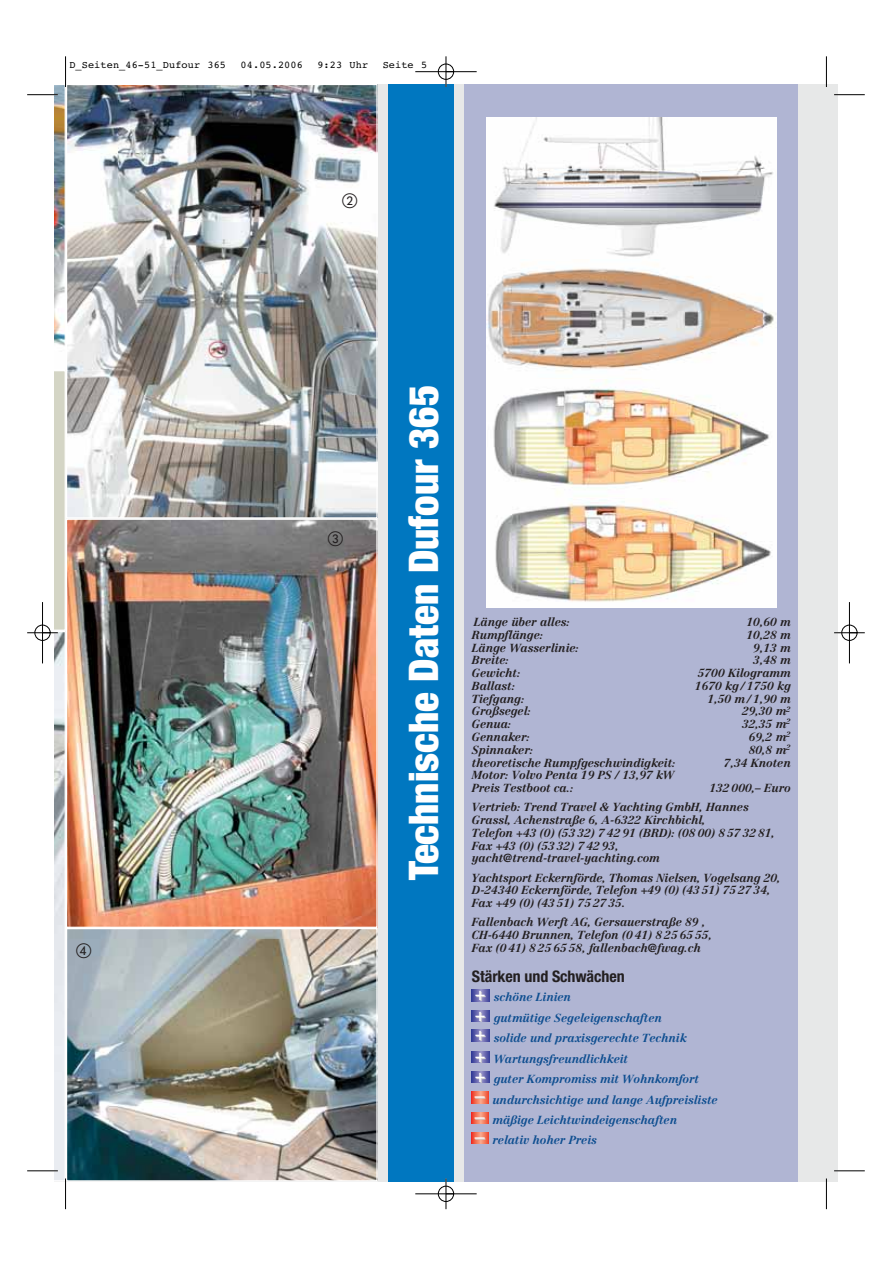
<style>
.page{position:relative;width:893px;height:1263px;background:#fff}
.page>*{position:absolute;margin:0;border:0;box-sizing:border-box;transform-origin:0 0}
.t1{font:900 condensed 40.95px "Helvetica Neue";color:#fff}
.t2{font:17.85px/20.1px "Helvetica";color:#fff;text-align:justify}
.t3{font:700 condensed 16.05px "Helvetica Neue";letter-spacing:-.005em;color:#231f20}
.t4{font:italic 700 11.55px/12.8px "Centennial";letter-spacing:-.005em;color:#231f20}
.t5{font:italic 700 11.55px/20.4px "Centennial";letter-spacing:-.005em;color:#0e4e90}
.t6{font:10.2px "Courier";letter-spacing:.01em;color:#000}
</style>
<div class="page">
<div style="left:446px;top:84px;width:391px;height:1098px;background:#e7e8e8"></div>
<div style="left:464px;top:84px;width:334px;height:1098px;background:#b0b5d3"></div>
<div style="left:54px;top:84px;width:374px;height:1098px;background:#e7e8e8"></div>
<img style="left:486px;top:117px;width:290px;height:143px">
<img style="left:486px;top:260px;width:290px;height:347px">
<img style="left:68px;top:86px;width:307px;height:840px">
<div style="left:66px;top:84px;width:311px;height:435px;border:1px solid #fff"></div>
<div style="left:66px;top:519px;width:311px;height:409px;border:1px solid #fff"></div>
<svg style="left:54px;top:84px;width:12px;height:1098px"></svg>
<div style="left:388px;top:84px;width:66px;height:1098px;background:#0077c0"></div>
<img style="left:68px;top:930px;width:307px;height:250px">
<div style="left:66px;top:928px;width:311px;height:254px;border:1px solid #fff"></div>
<svg style="left:472px;top:990px;width:17px;height:11px"></svg>
<svg style="left:472px;top:1011px;width:17px;height:11px"></svg>
<svg style="left:472px;top:1030px;width:17px;height:11px"></svg>
<svg style="left:472px;top:1071px;width:17px;height:12px"></svg>
<svg style="left:472px;top:1051px;width:17px;height:11px"></svg>
<svg style="left:472px;top:1092px;width:16px;height:11px"></svg>
<svg style="left:472px;top:1113px;width:16px;height:11px"></svg>
<svg style="left:472px;top:1133px;width:16px;height:11px"></svg>
<hr style="left:65px;top:56px;width:1px;height:31px;background:#000">
<hr style="left:27px;top:94px;width:31px;height:1px;background:#000">
<hr style="left:826px;top:56px;width:1px;height:31px;background:#000">
<hr style="left:834px;top:94px;width:30px;height:1px;background:#000">
<hr style="left:65px;top:1179px;width:1px;height:30px;background:#000">
<hr style="left:27px;top:1171px;width:31px;height:1px;background:#000">
<hr style="left:826px;top:1179px;width:1px;height:30px;background:#000">
<hr style="left:834px;top:1171px;width:30px;height:1px;background:#000">
<hr style="left:27px;top:632px;width:31px;height:1px;background:#fff">
<hr style="left:834px;top:632px;width:30px;height:1px;background:#fff">
<hr style="left:415px;top:71px;width:61px;height:1px;background:#000">
<hr style="left:415px;top:1194px;width:61px;height:1px;background:#000">
<hr style="left:42px;top:602px;width:1px;height:61px;background:#000">
<hr style="left:849px;top:602px;width:1px;height:61px;background:#000">
<hr style="left:445px;top:56px;width:1px;height:31px;background:#000">
<hr style="left:445px;top:1178px;width:1px;height:31px;background:#000">
<hr style="left:27px;top:633px;width:31px;height:1px;background:#000">
<hr style="left:834px;top:633px;width:30px;height:1px;background:#000">
<div style="left:438px;top:64px;width:16px;height:16px;border:1px solid #000;border-radius:50%"></div>
<div style="left:438px;top:1186px;width:16px;height:16px;border:1px solid #000;border-radius:50%"></div>
<div style="left:35px;top:625px;width:15px;height:16px;border:1px solid #000;border-radius:50%"></div>
<div style="left:841px;top:625px;width:16px;height:16px;border:1px solid #000;border-radius:50%"></div>
<svg style="left:342px;top:193px;width:15px;height:15px"></svg>
<svg style="left:328px;top:531px;width:15px;height:15px"></svg>
<svg style="left:76px;top:943px;width:15px;height:15px"></svg>
<p class="t6" style="left:69px;top:61px;width:158px">D_Seiten_46-51_Dufour 365</p>
<p class="t6" style="left:241px;top:61px;width:64px">04.05.2006</p>
<p class="t6" style="left:317px;top:61px;width:52px">9:23 Uhr</p>
<p class="t6" style="left:382px;top:61px;width:46px">Seite 5</p>
<h1 class="t1" style="left:409px;top:880px;width:496px;rotate:-90deg">Technische Daten Dufour 365</h1>
<p class="t4" style="left:474px;top:616px;width:98px">Länge über alles:</p>
<p class="t4" style="left:746px;top:616px;width:46px">10,60 m</p>
<p class="t4" style="left:472px;top:629px;width:73px">Rumpflänge:</p>
<p class="t4" style="left:746px;top:629px;width:46px">10,28 m</p>
<p class="t4" style="left:472px;top:642px;width:109px">Länge Wasserlinie:</p>
<p class="t4" style="left:753px;top:642px;width:39px">9,13 m</p>
<p class="t4" style="left:472px;top:655px;width:39px">Breite:</p>
<p class="t4" style="left:753px;top:655px;width:39px">3,48 m</p>
<p class="t4" style="left:472px;top:668px;width:50px">Gewicht:</p>
<p class="t4" style="left:697px;top:668px;width:95px">5700 Kilogramm</p>
<p class="t4" style="left:472px;top:680px;width:45px">Ballast:</p>
<p class="t4" style="left:695px;top:680px;width:97px">1670 kg / 1750 kg</p>
<p class="t4" style="left:472px;top:693px;width:54px">Tiefgang:</p>
<p class="t4" style="left:707px;top:693px;width:85px">1,50 m / 1,90 m</p>
<p class="t4" style="left:472px;top:706px;width:61px">Großsegel:</p>
<p class="t4" style="left:742px;top:706px;width:50px">29,30 m<sup>2</sup></p>
<p class="t4" style="left:472px;top:719px;width:41px">Genua:</p>
<p class="t4" style="left:742px;top:719px;width:50px">32,35 m<sup>2</sup></p>
<p class="t4" style="left:472px;top:732px;width:60px">Gennaker:</p>
<p class="t4" style="left:748px;top:732px;width:43px">69,2 m<sup>2</sup></p>
<p class="t4" style="left:472px;top:744px;width:63px">Spinnaker:</p>
<p class="t4" style="left:748px;top:744px;width:43px">80,8 m<sup>2</sup></p>
<p class="t4" style="left:472px;top:757px;width:205px">theoretische Rumpfgeschwindigkeit:</p>
<p class="t4" style="left:724px;top:757px;width:68px">7,34 Knoten</p>
<p class="t4" style="left:472px;top:770px;width:204px">Motor: Volvo Penta 19 PS / 13,97 kW<br>Preis Testboot ca.:</p>
<p class="t4" style="left:472px;top:779px;width:320px;line-height:19.2px;text-indent:237px">132 000,– Euro<br>Vertrieb: Trend Travel &amp; Yachting GmbH, Hannes</p>
<p class="t4" style="left:472px;top:815px;width:304px">Grassl, Achenstraße 6, A-6322 Kirchbichl,<br>Telefon +43 (0) (53 32) 7 42 91 (BRD): (08 00) 8 57 32 81, Fax +43 (0) (53 32) 7 42 93, yacht@trend-travel-yachting.com</p>
<p class="t4" style="left:472px;top:872px;width:310px">Yachtsport Eckernförde, Thomas Nielsen, Vogelsang 20,<br>D-24340 Eckernförde, Telefon +49 (0) (43 51) 75 27 34,<br>Fax +49 (0) (43 51) 75 27 35.</p>
<p class="t4" style="left:472px;top:917px;width:242px">Fallenbach Werft AG, Gersauerstraße 89 ,<br>CH-6440 Brunnen, Telefon (0 41) 8 25 65 55,<br>Fax (0 41) 8 25 65 58, fallenbach@fwag.ch</p>
<h3 class="t3" style="left:472px;top:971px;width:154px">Stärken und Schwächen</h3>
<p class="t5" style="left:492px;top:988px;width:227px">schöne Linien<br>gutmütige Segeleigenschaften<br>solide und praxisgerechte Technik<br>Wartungsfreundlichkeit<br>guter Kompromiss mit Wohnkomfort undurchsichtige und lange Aufpreisliste mäßige Leichtwindeigenschaften<br>relativ hoher Preis</p>
<h2 class="t2" style="left:475px;top:986px;width:12px">+ + +</h2>
<h2 class="t2" style="left:475px;top:1067px;width:12px">+</h2>
<h2 class="t2" style="left:475px;top:1047px;width:12px">+</h2>
<h2 class="t2" style="left:474px;top:1087px;width:11px">– – –</h2>
</div>
